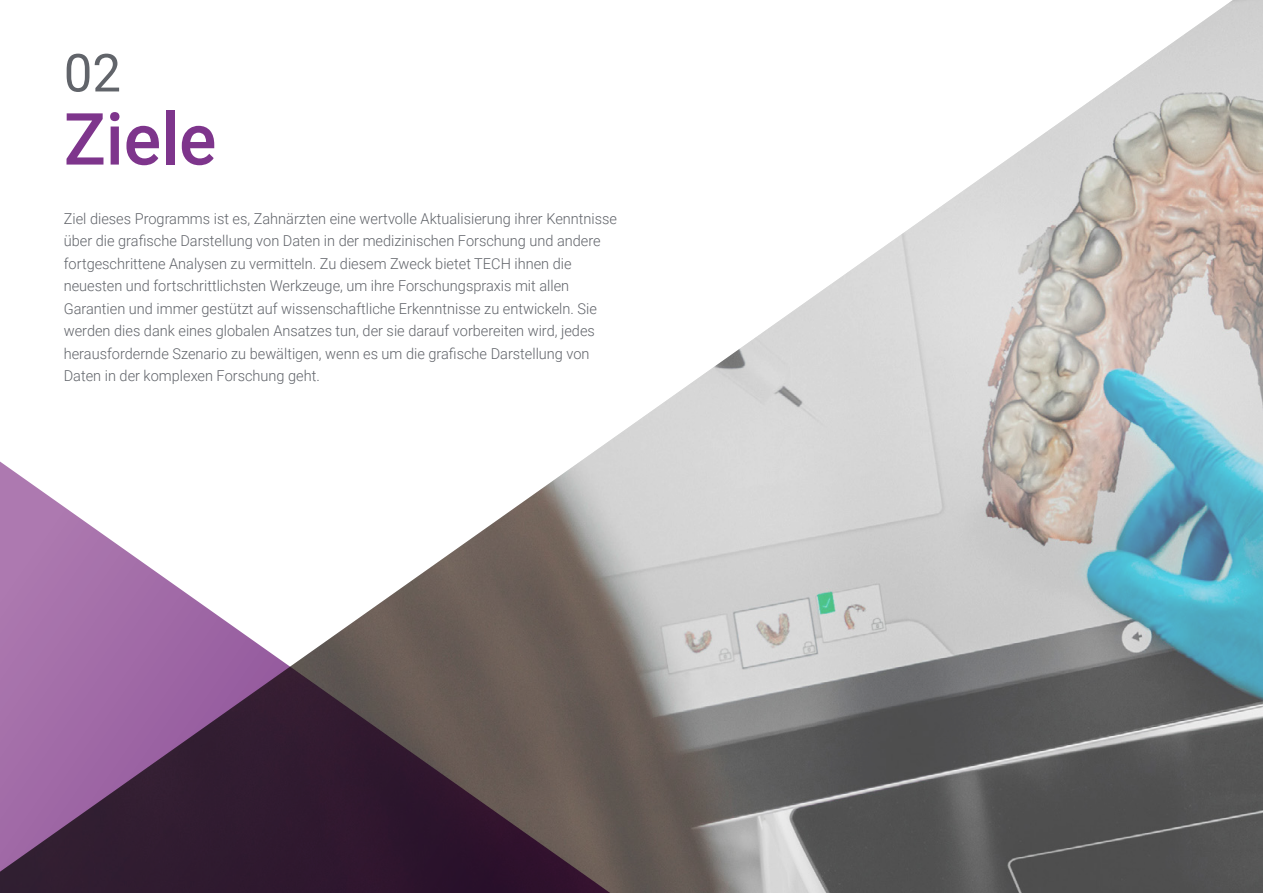
<style>
.page{position:relative;width:1263px;height:893px;background:#fff}
.page>*{position:absolute;margin:0;border:0;box-sizing:border-box;transform-origin:0 0}
.t1{font:500 72px "Roboto";color:#7e358c}
.t2{font:52.5px "Roboto";color:#61646a}
.t3{font:300 15px/22.5px "Roboto";color:#61646a}
</style>
<div class="page">
<img style="left:602px;top:0;width:661px;height:893px">
<svg style="left:0;top:446px;width:640px;height:447px"></svg>
<h2 class="t2" style="left:64px;top:36px;width:59px">02</h2>
<h1 class="t1" style="left:64px;top:89px;width:154px">Ziele</h1>
<p class="t3" style="left:64px;top:207px;width:555px">Ziel dieses Programms ist es, Zahnärzten eine wertvolle Aktualisierung ihrer Kenntnisse über die grafische Darstellung von Daten in der medizinischen Forschung und andere fortgeschrittene Analysen zu vermitteln. Zu diesem Zweck bietet TECH ihnen die neuesten und fortschrittlichsten Werkzeuge, um ihre Forschungspraxis mit allen Garantien und immer gestützt auf wissenschaftliche Erkenntnisse zu entwickeln. Sie werden dies dank eines globalen Ansatzes tun, der sie darauf vorbereiten wird, jedes herausfordernde Szenario zu bewältigen, wenn es um die grafische Darstellung von Daten in der komplexen Forschung geht.</p>
</div>
